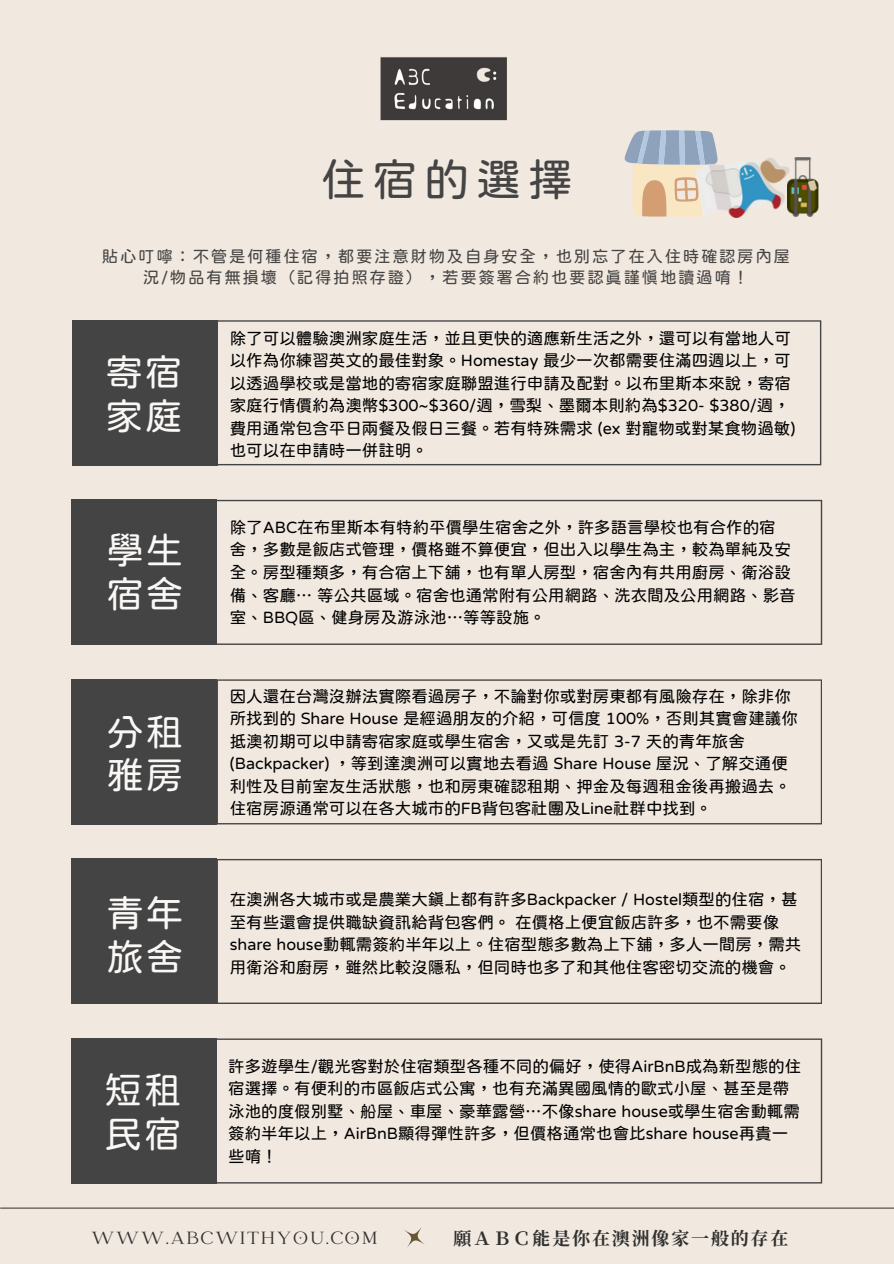
<style>
.page{position:relative;width:894px;height:1264px;background:#fff}
.page>*{position:absolute;margin:0;border:0;box-sizing:border-box;transform-origin:0 0}
.t1{font:45px "jf openhuninn 2.0";letter-spacing:.15em;color:#444}
.t2{font:37.5px/43.8px "jf openhuninn 2.0";letter-spacing:.05em;color:#faf8f6}
.t3{font:19.5px "Catchy Mager";letter-spacing:.1em;color:#303030}
.t4{font:700 18px "Noto Serif TC";letter-spacing:.1em;color:#303030}
.t5{font:16.5px/22.5px "jf openhuninn 2.0";color:#000}
.t6{font:16.5px/21.3px "jf openhuninn 2.0";letter-spacing:.1em;color:#444;text-align:center}
</style>
<div class="page">
<div style="left:0;top:0;width:893px;height:1263px;background:#f1e8df"></div>
<div style="left:72px;top:320px;width:145px;height:145px;background:#444"></div>
<svg style="left:217px;top:320px;width:604px;height:145px"></svg>
<hr style="left:1px;top:1207px;width:892px;height:1px;background:#444">
<div style="left:71px;top:500px;width:145px;height:145px;background:#444"></div>
<svg style="left:216px;top:500px;width:606px;height:145px"></svg>
<div style="left:71px;top:679px;width:145px;height:145px;background:#444"></div>
<svg style="left:216px;top:679px;width:606px;height:145px"></svg>
<div style="left:71px;top:859px;width:145px;height:145px;background:#444"></div>
<svg style="left:216px;top:859px;width:606px;height:145px"></svg>
<div style="left:71px;top:1038px;width:145px;height:145px;background:#444"></div>
<svg style="left:216px;top:1038px;width:606px;height:145px"></svg>
<img style="left:788px;top:158px;width:30px;height:58px">
<svg style="left:624px;top:130px;width:93px;height:87px;background:#cac4bc"></svg>
<img style="left:695px;top:157px;width:93px;height:60px">
<img style="left:380px;top:57px;width:127px;height:64px">
<svg style="left:404px;top:1227px;width:21px;height:21px"></svg>
<h2 class="t1" style="left:320px;top:156px;width:254px">住宿的選擇</h2>
<h2 class="t6" style="left:102px;top:245px;width:689px">貼心叮嚀：不管是何種住宿，都要注意財物及自身安全，也別忘了在入住時確認房內屋況/物品有無損壞（記得拍照存證），若要簽署合約也要認真謹慎地讀過唷！</h2>
<p class="t2" style="left:105px;top:349px;width:78px">寄宿家庭</p>
<p class="t2" style="left:106px;top:527px;width:78px">學生宿舍</p>
<h1 class="t2" style="left:106px;top:708px;width:78px">分租雅房</h1>
<p class="t2" style="left:106px;top:890px;width:78px">青年旅舍</p>
<p class="t2" style="left:105px;top:1067px;width:78px">短租民宿</p>
<h5 class="t5" style="left:230px;top:326px;width:567px">除了可以體驗澳洲家庭生活，並且更快的適應新生活之外，還可以有當地人可以作為你練習英文的最佳對象。Homestay 最少一次都需要住滿四週以上，可以透過學校或是當地的寄宿家庭聯盟進行申請及配對。以布里斯本來說，寄宿家庭行情價約為澳幣$300~$360/週，雪梨、墨爾本則約為$320- $380/週，費用通常包含平日兩餐及假日三餐。若有特殊需求 (ex 對寵物或對某食物過敏)也可以在申請時一併註明。</h5>
<h2 class="t5" style="left:230px;top:515px;width:567px">除了ABC在布里斯本有特約平價學生宿舍之外，許多語言學校也有合作的宿舍，多數是飯店式管理，價格雖不算便宜，但出入以學生為主，較為單純及安全。房型種類多，有合宿上下舖，也有單人房型，宿舍內有共用廚房、衛浴設備、客廳… 等公共區域。宿舍也通常附有公用網路、洗衣間及公用網路、影音室、BBQ區、健身房及游泳池…等等設施。</h2>
<p class="t5" style="left:230px;top:684px;width:569px">因人還在台灣沒辦法實際看過房子，不論對你或對房東都有風險存在，除非你所找到的 Share House 是經過朋友的介紹，可信度 100%，否則其實會建議你抵澳初期可以申請寄宿家庭或學生宿舍，又或是先訂 3-7 天的青年旅舍(Backpacker) ，等到達澳洲可以實地去看過 Share House 屋況、了解交通便利性及目前室友生活狀態，也和房東確認租期、押金及每週租金後再搬過去。住宿房源通常可以在各大城市的FB背包客社團及Line社群中找到。</p>
<h2 class="t5" style="left:230px;top:887px;width:573px">在澳洲各大城市或是農業大鎮上都有許多Backpacker / Hostel類型的住宿，甚至有些還會提供職缺資訊給背包客們。在價格上便宜飯店許多，也不需要像share house動輒需簽約半年以上。住宿型態多數為上下舖，多人一間房，需共用衛浴和廚房，雖然比較沒隱私，但同時也多了和其他住客密切交流的機會。</h2>
<p class="t5" style="left:228px;top:1054px;width:574px">許多遊學生/觀光客對於住宿類型各種不同的偏好，使得AirBnB成為新型態的住宿選擇。有便利的市區飯店式公寓，也有充滿異國風情的歐式小屋、甚至是帶泳池的度假別墅、船屋、車屋、豪華露營…不像share house或學生宿舍動輒需簽約半年以上，AirBnB顯得彈性許多，但價格通常也會比share house再貴一些唷！</p>
<h4 class="t3" style="left:91px;top:1228px;width:287px">WWW.ABCWITHYOU.COM</h4>
<p class="t4" style="left:453px;top:1223px;width:336px">願ＡＢＣ能是你在澳洲像家一般的存在</p>
</div>
